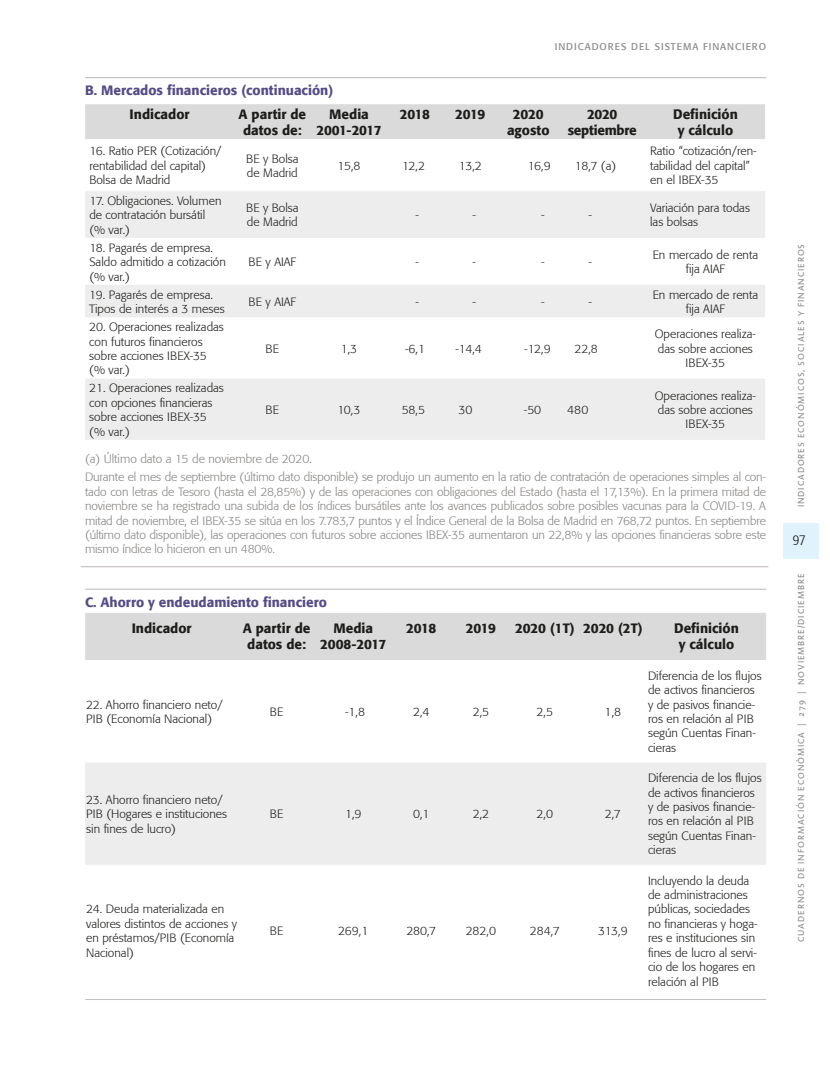
<style>
.page{position:relative;width:830px;height:1085px;background:#fff}
.page>*{position:absolute;margin:0;border:0;box-sizing:border-box;transform-origin:0 0}
.t1{font:300 condensed 15px "Formata";color:#1d1d1b}
.t2{font:500 13.5px/16.2px "Formata";color:#1d1d1b;text-align:center}
.t3{font:500 13.5px "Formata";color:#564b87}
.t4{font:500 13.5px/16.2px "Formata";letter-spacing:-.02em;color:#1d1d1b;text-align:center}
.t5{font:300 12px/14.4px "Formata";color:#1d1d1b}
.t6{font:300 12px/14.4px "Formata";letter-spacing:-.01em;color:#878482}
.t7{font:9.75px "Formata";letter-spacing:.1em;color:#878787}
.t8{font:9px "Linotype Aroma";letter-spacing:.1em;color:#878787}
</style>
<div class="page">
<div style="left:783px;top:523px;width:35px;height:35px;background:#e0f2fc"></div>
<hr style="left:81px;top:566px;width:686px;height:1px;background:#c2bebd">
<hr style="left:85px;top:588px;width:680px;height:1px;background:#c2bebd">
<div style="left:85px;top:104px;width:679px;height:35px;background:#dadada"></div>
<svg style="left:85px;top:191px;width:679px;height:249px;fill:#ededed"></svg>
<div style="left:85px;top:613px;width:680px;height:47px;background:#dadada"></div>
<div style="left:85px;top:763px;width:680px;height:101px;background:#ededed"></div>
<hr style="left:85px;top:998px;width:680px;height:1px;background:#c2bebd">
<hr style="left:85px;top:77px;width:680px;height:1px;background:#c2bebd">
<p class="t3" style="left:85px;top:82px;width:249px">B. Mercados financieros (continuación)</p>
<p class="t7" style="left:554px;top:40px;width:213px">INDICADORES DEL SISTEMA FINANCIERO</p>
<p class="t2" style="left:129px;top:106px;width:61px">Indicador</p>
<p class="t2" style="left:238px;top:106px;width:69px">A partir de datos de:</p>
<p class="t2" style="left:316px;top:106px;width:66px">Media<br>2001-2017</p>
<p class="t2" style="left:400px;top:106px;width:32px">2018</p>
<p class="t2" style="left:455px;top:106px;width:32px">2019</p>
<p class="t2" style="left:507px;top:106px;width:44px">2020 agosto</p>
<p class="t4" style="left:567px;top:106px;width:70px">2020 septiembre</p>
<p class="t2" style="left:672px;top:106px;width:66px">Definición y cálculo</p>
<p class="t5" style="left:89px;top:144px;width:134px">16. Ratio PER (Cotización/ rentabilidad del capital)<br>Bolsa de Madrid</p>
<p class="t5" style="left:246px;top:151px;width:54px">BE y Bolsa de Madrid</p>
<p class="t5" style="left:337px;top:158px;width:24px">15,8</p>
<p class="t5" style="left:402px;top:158px;width:24px">12,2</p>
<p class="t5" style="left:458px;top:158px;width:24px">13,2</p>
<p class="t5" style="left:527px;top:158px;width:24px">16,9</p>
<p class="t5" style="left:574px;top:158px;width:43px">18,7 (a)</p>
<p class="t5" style="left:649px;top:144px;width:108px">Ratio “cotización/ren&shy;tabilidad del capital” en el IBEX-35</p>
<p class="t5" style="left:89px;top:193px;width:134px">17. Obligaciones. Volumen de contratación bursátil (% var.)</p>
<p class="t5" style="left:246px;top:201px;width:54px">BE y Bolsa de Madrid</p>
<p class="t5" style="left:415px;top:208px;width:5px">-</p>
<p class="t5" style="left:472px;top:208px;width:5px">-</p>
<p class="t5" style="left:541px;top:208px;width:5px">-</p>
<p class="t5" style="left:588px;top:208px;width:5px">-</p>
<p class="t5" style="left:89px;top:240px;width:138px">18. Pagarés de empresa.<br>Saldo admitido a cotización (% var.)</p>
<p class="t5" style="left:248px;top:255px;width:49px">BE y AIAF</p>
<p class="t5" style="left:415px;top:255px;width:5px">-</p>
<p class="t5" style="left:472px;top:255px;width:5px">-</p>
<p class="t5" style="left:541px;top:255px;width:5px">-</p>
<p class="t5" style="left:588px;top:255px;width:5px">-</p>
<p class="t5" style="left:89px;top:287px;width:137px">19. Pagarés de empresa.<br>Tipos de interés a 3 meses</p>
<p class="t5" style="left:248px;top:294px;width:49px">BE y AIAF</p>
<p class="t5" style="left:415px;top:294px;width:5px">-</p>
<p class="t5" style="left:472px;top:294px;width:5px">-</p>
<p class="t5" style="left:541px;top:294px;width:5px">-</p>
<p class="t5" style="left:588px;top:294px;width:5px">-</p>
<p class="t5" style="left:89px;top:320px;width:136px">20. Operaciones realizadas con futuros financieros sobre acciones IBEX-35 (% var.)</p>
<p class="t5" style="left:265px;top:341px;width:15px">BE</p>
<p class="t5" style="left:340px;top:341px;width:18px">1,3</p>
<p class="t5" style="left:405px;top:341px;width:21px">-6,1</p>
<p class="t5" style="left:455px;top:341px;width:28px">-14,4</p>
<p class="t5" style="left:524px;top:341px;width:28px">-12,9</p>
<p class="t5" style="left:574px;top:341px;width:25px">22,8</p>
<p class="t5" style="left:649px;top:201px;width:101px">Variación para todas las bolsas</p>
<p class="t5" style="left:652px;top:247px;width:107px;text-align:center">En mercado de renta fija AIAF</p>
<p class="t5" style="left:652px;top:287px;width:107px;text-align:center">En mercado de renta fija AIAF</p>
<p class="t5" style="left:654px;top:327px;width:103px;text-align:center">Operaciones realiza&shy;das sobre acciones<br>IBEX-35</p>
<p class="t5" style="left:89px;top:381px;width:136px">21. Operaciones realizadas con opciones financieras sobre acciones IBEX-35 (% var.)</p>
<p class="t5" style="left:654px;top:388px;width:103px;text-align:center">Operaciones realiza&shy;das sobre acciones<br>IBEX-35</p>
<p class="t6" style="left:85px;top:449px;width:682px;line-height:18.6px">(a) Último dato a 15 de noviembre de 2020.<br>Durante el mes de septiembre (último dato disponible) se produjo un aumento en la ratio de contratación de operaciones simples al con-</p>
<p class="t6" style="left:85px;top:484px;width:682px;text-align:justify">tado con letras de Tesoro (hasta el 28,85%) y de las operaciones con obligaciones del Estado (hasta el 17,13%). En la primera mitad de noviembre se ha registrado una subida de los índices bursátiles ante los avances publicados sobre posibles vacunas para la COVID-19. A mitad de noviembre, el IBEX-35 se sitúa en los 7.783,7 puntos y el Índice General de la Bolsa de Madrid en 768,72 puntos. En septiembre (último dato disponible), las operaciones con futuros sobre acciones IBEX-35 aumentaron un 22,8% y las opciones financieras sobre este mismo índice lo hicieron en un 480%.</p>
<p class="t5" style="left:265px;top:402px;width:15px">BE</p>
<p class="t5" style="left:337px;top:402px;width:24px">10,3</p>
<p class="t5" style="left:401px;top:402px;width:25px">58,5</p>
<p class="t5" style="left:458px;top:402px;width:15px">30</p>
<p class="t5" style="left:523px;top:402px;width:19px">-50</p>
<p class="t5" style="left:567px;top:402px;width:22px">480</p>
<p class="t3" style="left:85px;top:593px;width:243px">C. Ahorro y endeudamiento financiero</p>
<p class="t2" style="left:132px;top:620px;width:61px">Indicador</p>
<p class="t2" style="left:243px;top:620px;width:69px">A partir de datos de:</p>
<p class="t2" style="left:320px;top:620px;width:68px">Media<br>2008-2017</p>
<p class="t2" style="left:406px;top:620px;width:32px">2018</p>
<p class="t2" style="left:465px;top:620px;width:32px">2019</p>
<p class="t2" style="left:515px;top:620px;width:129px">2020 (1T) 2020 (2T)</p>
<p class="t2" style="left:673px;top:620px;width:66px">Definición y cálculo</p>
<p class="t5" style="left:86px;top:697px;width:138px">22. Ahorro financiero neto/<br>PIB (Economía Nacional)</p>
<p class="t5" style="left:270px;top:704px;width:15px">BE</p>
<p class="t5" style="left:345px;top:704px;width:21px">-1,8</p>
<p class="t5" style="left:413px;top:704px;width:18px">2,4</p>
<p class="t5" style="left:472px;top:704px;width:18px">2,5</p>
<p class="t5" style="left:536px;top:704px;width:18px">2,5</p>
<p class="t5" style="left:604px;top:704px;width:18px">1,8</p>
<p class="t5" style="left:86px;top:792px;width:142px">23. Ahorro financiero neto/<br>PIB (Hogares e instituciones sin fines de lucro)</p>
<p class="t5" style="left:86px;top:902px;width:152px">24. Deuda materializada en valores distintos de acciones y en préstamos/PIB (Economía<br>Nacional)</p>
<p class="t5" style="left:270px;top:806px;width:15px">BE</p>
<p class="t5" style="left:345px;top:806px;width:18px">1,9</p>
<p class="t5" style="left:413px;top:806px;width:18px">0,1</p>
<p class="t5" style="left:472px;top:806px;width:18px">2,2</p>
<p class="t5" style="left:536px;top:806px;width:18px">2,0</p>
<p class="t5" style="left:604px;top:806px;width:17px">2,7</p>
<p class="t5" style="left:270px;top:923px;width:15px">BE</p>
<p class="t5" style="left:338px;top:923px;width:32px">269,1</p>
<p class="t5" style="left:406px;top:923px;width:31px">280,7</p>
<p class="t5" style="left:465px;top:923px;width:32px">282,0</p>
<p class="t5" style="left:529px;top:923px;width:31px">284,7</p>
<p class="t5" style="left:597px;top:923px;width:31px">313,9</p>
<p class="t5" style="left:647px;top:668px;width:115px">Diferencia de los flujos de activos financieros y de pasivos financie&shy;ros en relación al PIB según Cuentas Finan&shy;cieras</p>
<p class="t5" style="left:647px;top:770px;width:115px">Diferencia de los flujos de activos financieros y de pasivos financie&shy;ros en relación al PIB según Cuentas Finan&shy;cieras</p>
<p class="t5" style="left:647px;top:873px;width:111px">Incluyendo la deuda de administraciones públicas, sociedades no financieras y hoga&shy;res e instituciones sin fines de lucro al servi&shy;cio de los hogares en relación al PIB</p>
<p class="t8" style="left:794px;top:507px;width:265px;rotate:-90deg">INDICADORES ECONÓMICOS, SOCIALES Y FINANCIEROS</p>
<p class="t1" style="left:792px;top:531px;width:15px">97</p>
<p class="t8" style="left:794px;top:941px;width:370px;rotate:-90deg">CUADERNOS DE INFORMACIÓN ECONÓMICA | 279 | NOVIEMBRE/DICIEMBRE</p>
</div>
